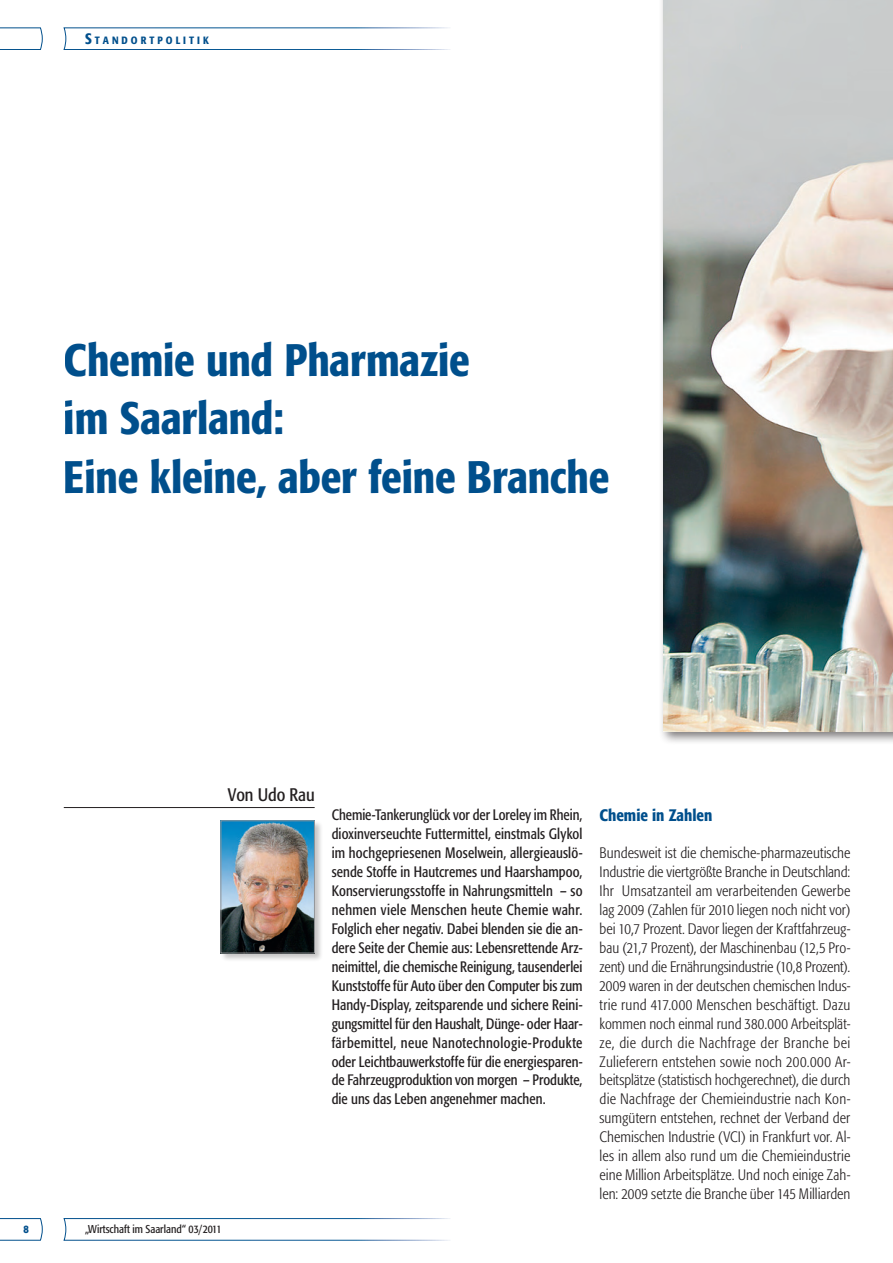
<style>
.page{position:relative;width:893px;height:1263px;background:#fff}
.page>*{position:absolute;margin:0;border:0;box-sizing:border-box;transform-origin:0 0}
.t1{font:500 45px/58.5px "Formata Condensed BQ";letter-spacing:-.005em;color:#004f8c}
.t2{font:18px "Formata Condensed BQ";color:#231f20}
.t3{font:500 16.5px "Formata Condensed BQ";color:#004f8c}
.t4{font:300 15px/18.9px "Formata Condensed BQ";color:#231f20;text-align:justify}
.t5{font:15px/18.9px "Formata Condensed BQ";letter-spacing:.005em;color:#231f20;text-align:justify;scale:.95 1}
.t6{font:11.25px "Formata Condensed BQ";color:#231f20}
.t7{font:500 11.25px "Formata Condensed BQ";color:#004f8c}
.t8{font:500 10.5px "Formata Condensed BQ";letter-spacing:.285em;color:#004f8c}
.s1{font-size:15px}
</style>
<div class="page">
<svg style="left:63px;top:1218px;width:387px;height:23px"></svg>
<svg style="left:0;top:1218px;width:43px;height:23px"></svg>
<div style="left:658px;top:0;width:235px;height:744px;background:#231f20;opacity:.6"></div>
<img style="left:663px;top:0;width:230px;height:731px">
<svg style="left:63px;top:27px;width:387px;height:23px"></svg>
<svg style="left:0;top:27px;width:43px;height:23px"></svg>
<hr style="left:64px;top:807px;width:251px;height:1px;background:#231f20">
<div style="left:220px;top:820px;width:103px;height:142px;background:#231f20;opacity:.25"></div>
<img style="left:223px;top:822px;width:90px;height:129px">
<div style="left:221px;top:820px;width:94px;height:133px;border:1px solid #939598"></div>
<p class="t8" style="left:85px;top:34px;width:119px"><span class="s1">S</span>TANDORTPOLITIK</p>
<h1 class="t1" style="left:64px;top:331px;width:547px">Chemie und Pharmazie<br>im Saarland:<br>Eine kleine, aber feine Branche</h1>
<p class="t2" style="left:228px;top:784px;width:88px">Von Udo Rau</p>
<p class="t7" style="left:23px;top:1222px;width:7px">8</p>
<p class="t6" style="left:85px;top:1223px;width:138px">„Wirtschaft im Saarland“ 03/2011</p>
<p class="t5" style="left:332px;top:805px;width:266px">Chemie-Tankerunglück vor der Loreley im Rhein, dioxinverseuchte Futtermittel, einstmals Glykol im hochgepriesenen Moselwein, allergieauslö&shy;sende Stoffe in Hautcremes und Haarshampoo, Konservierungsstoffe in Nahrungsmitteln – so nehmen viele Menschen heute Chemie wahr.<br>Folglich eher negativ. Dabei blenden sie die an&shy;dere Seite der Chemie aus: Lebensrettende Arz&shy;neimittel, die chemische Reinigung, tausenderlei Kunststoffe für Auto über den Computer bis zum Handy-Display, zeitsparende und sichere Reini&shy;gungsmittel für den Haushalt, Dünge- oder Haar&shy;färbemittel, neue Nanotechnologie-Produkte oder Leichtbauwerkstoffe für die energiesparen&shy;de Fahrzeugproduktion von morgen – Produkte, die uns das Leben angenehmer machen.</p>
<p class="t3" style="left:600px;top:805px;width:114px">Chemie in Zahlen</p>
<p class="t4" style="left:600px;top:843px;width:252px">Bundesweit ist die chemische-pharmazeutische Industrie die viertgrößte Branche in Deutschland:<br>Ihr Umsatzanteil am verarbeitenden Gewerbe lag 2009 (Zahlen für 2010 liegen noch nicht vor) bei 10,7 Prozent. Davor liegen der Kraftfahrzeug&shy;bau (21,7 Prozent), der Maschinenbau (12,5 Pro&shy;zent) und die Ernährungsindustrie (10,8 Prozent).<br>2009 waren in der deutschen chemischen Indus&shy;trie rund 417.000 Menschen beschäftigt. Dazu kommen noch einmal rund 380.000 Arbeitsplät&shy;ze, die durch die Nachfrage der Branche bei Zulieferern entstehen sowie noch 200.000 Ar&shy;beitsplätze (statistisch hochgerechnet), die durch die Nachfrage der Chemieindustrie nach Kon&shy;sumgütern entstehen, rechnet der Verband der Chemischen Industrie (VCI) in Frankfurt vor. Al&shy;les in allem also rund um die Chemieindustrie eine Million Arbeitsplätze. Und noch einige Zah&shy;len: 2009 setzte die Branche über 145 Milliarden</p>
</div>
